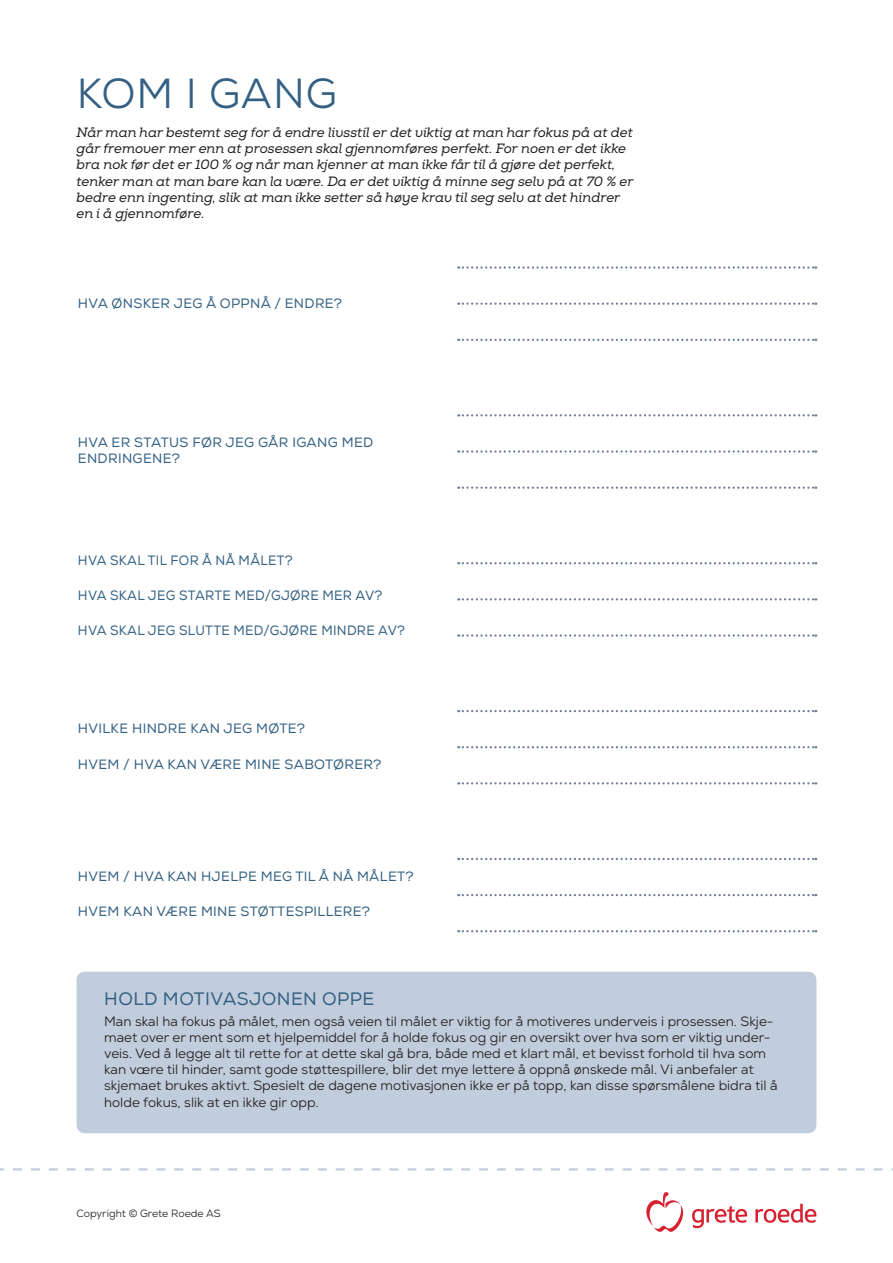
<style>
.page{position:relative;width:893px;height:1263px;background:#fff}
.page>*{position:absolute;margin:0;border:0;box-sizing:border-box;transform-origin:0 0}
.Head_28p{font:42px "Nexa";letter-spacing:.025em;color:#346183}
.Head_12pt{font:18px "Nexa";letter-spacing:.025em;color:#346183}
.Brødtxt{font:13.5px/16.2px "Nexa";color:#231f20}
.Ingress_9pt{font:italic 13.5px/16.2px "Nexa Slab";letter-spacing:-.005em;color:#231f20}
.Head_10pt{font:13.5px/16.2px "Nexa";letter-spacing:.025em;color:#346183}
.Head_10pt-2{font:13.5px "Nexa";letter-spacing:.025em;color:#346183;scale:.96 1}
.t1{font:10.5px "Nexa";letter-spacing:-.005em;color:#231f20}
</style>
<div class="page">
<svg style="left:0;top:1168px;width:893px;height:2px"></svg>
<svg style="left:692px;top:1206px;width:55px;height:22px"></svg>
<svg style="left:755px;top:1204px;width:61px;height:19px"></svg>
<svg style="left:646px;top:1192px;width:37px;height:40px"></svg>
<div style="left:77px;top:972px;width:739px;height:161px;background:#c1cddc;border-radius:9px"></div>
<svg style="left:458px;top:266px;width:358px;height:3px"></svg>
<svg style="left:458px;top:303px;width:358px;height:2px"></svg>
<svg style="left:458px;top:339px;width:358px;height:2px"></svg>
<svg style="left:458px;top:414px;width:358px;height:2px"></svg>
<svg style="left:458px;top:450px;width:358px;height:3px"></svg>
<svg style="left:458px;top:486px;width:358px;height:3px"></svg>
<svg style="left:458px;top:562px;width:358px;height:2px"></svg>
<svg style="left:458px;top:598px;width:358px;height:2px"></svg>
<svg style="left:458px;top:634px;width:358px;height:3px"></svg>
<svg style="left:458px;top:710px;width:358px;height:2px"></svg>
<svg style="left:458px;top:746px;width:358px;height:2px"></svg>
<svg style="left:458px;top:782px;width:358px;height:2px"></svg>
<svg style="left:458px;top:858px;width:358px;height:2px"></svg>
<svg style="left:458px;top:894px;width:358px;height:2px"></svg>
<svg style="left:458px;top:930px;width:358px;height:2px"></svg>
<p class="Head_28p" style="left:77px;top:67px;width:262px">KOM I GANG</p>
<p class="Ingress_9pt" style="left:77px;top:125px;width:559px">Når man har bestemt seg for å endre livsstil er det viktig at man har fokus på at det går fremover mer enn at prosessen skal gjennomføres perfekt. For noen er det ikke bra nok før det er 100 % og når man kjenner at man ikke får til å gjøre det perfekt, tenker man at man bare kan la være. Da er det viktig å minne seg selv på at 70 % er bedre enn ingenting, slik at man ikke setter så høye krav til seg selv at det hindrer en i å gjennomføre.</p>
<p class="Head_10pt" style="left:78px;top:296px;width:266px">HVA ØNSKER JEG Å OPPNÅ / ENDRE?</p>
<p class="Head_10pt" style="left:78px;top:434px;width:297px">HVA ER STATUS FØR JEG GÅR IGANG MED<br>ENDRINGENE?</p>
<p class="Head_10pt-2" style="left:78px;top:552px;width:225px">HVA SKAL TIL FOR Å NÅ MÅLET?</p>
<p class="Head_10pt-2" style="left:78px;top:587px;width:319px">HVA SKAL JEG STARTE MED/GJØRE MER AV?</p>
<p class="Head_10pt-2" style="left:78px;top:622px;width:342px">HVA SKAL JEG SLUTTE MED/GJØRE MINDRE AV?</p>
<p class="Head_10pt" style="left:78px;top:721px;width:229px">HVILKE HINDRE KAN JEG MØTE?</p>
<p class="Head_10pt" style="left:78px;top:756px;width:305px">HVEM / HVA KAN VÆRE MINE SABOTØRER?</p>
<p class="Head_10pt" style="left:78px;top:868px;width:337px">HVEM / HVA KAN HJELPE MEG TIL Å NÅ MÅLET?</p>
<p class="Head_10pt" style="left:78px;top:904px;width:294px">HVEM KAN VÆRE MINE STØTTESPILLERE?</p>
<p class="Head_12pt" style="left:104px;top:988px;width:272px">HOLD MOTIVASJONEN OPPE</p>
<p class="Brødtxt" style="left:104px;top:1013px;width:675px">Man skal ha fokus på målet, men også veien til målet er viktig for å motiveres underveis i prosessen. Skje&shy;maet over er ment som et hjelpemiddel for å holde fokus og gir en oversikt over hva som er viktig under&shy;veis. Ved å legge alt til rette for at dette skal gå bra, både med et klart mål, et bevisst forhold til hva som kan være til hinder, samt gode støttespillere, blir det mye lettere å oppnå ønskede mål. Vi anbefaler at skjemaet brukes aktivt. Spesielt de dagene motivasjonen ikke er på topp, kan disse spørsmålene bidra til å holde fokus, slik at en ikke gir opp.</p>
<p class="t1" style="left:77px;top:1207px;width:146px">Copyright © Grete Roede AS</p>
</div>
